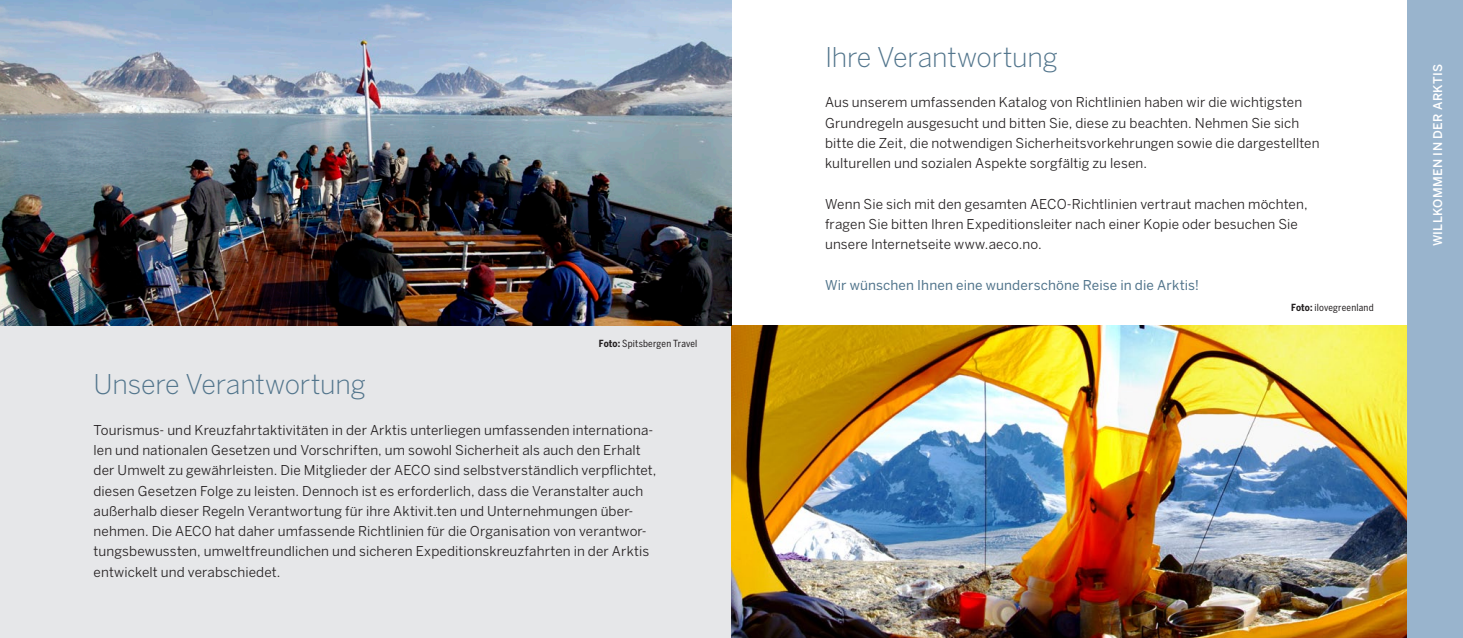
<style>
.page{position:relative;width:1463px;height:638px;background:#fff}
.page>*{position:absolute;margin:0;border:0;box-sizing:border-box;transform-origin:0 0}
.t1{font:300 27px "Benton Sans";letter-spacing:-.01em;color:#52758c}
.t2{font:13.5px/20.2px "Benton Sans";letter-spacing:.01em;color:#231f20}
.t3{font:13.5px "Benton Sans";letter-spacing:.01em;color:#52758c}
.t4{font:500 12px "Benton Sans";letter-spacing:.03em;color:#fff}
.t5{font:condensed 9.75px "Benton Sans";letter-spacing:.02em;color:#231f20}
.s1{font-weight:700}
</style>
<div class="page">
<div style="left:0;top:0;width:731px;height:638px;background:#e6e7e9"></div>
<img style="left:731px;top:325px;width:676px;height:313px">
<div style="left:1407px;top:0;width:56px;height:638px;background:#99b4cd"></div>
<img style="left:0;top:0;width:731px;height:325px">
<p class="t5" style="left:599px;top:337px;width:100px"><span class="s1">Foto:</span> Spitsbergen Travel</p>
<h1 class="t1" style="left:94px;top:368px;width:274px">Unsere Verantwortung</h1>
<p class="t2" style="left:94px;top:419px;width:564px">Tourismus- und Kreuzfahrtaktivitäten in der Arktis unterliegen umfassenden internationa&shy;len und nationalen Gesetzen und Vorschriften, um sowohl Sicherheit als auch den Erhalt der Umwelt zu gewährleisten. Die Mitglieder der AECO sind selbstverständlich verpflichtet, diesen Gesetzen Folge zu leisten. Dennoch ist es erforderlich, dass die Veranstalter auch außerhalb dieser Regeln Verantwortung für ihre Aktivit.ten und Unternehmungen über&shy;nehmen. Die AECO hat daher umfassende Richtlinien für die Organisation von verantwor&shy;tungsbewussten, umweltfreundlichen und sicheren Expeditionskreuzfahrten in der Arktis entwickelt und verabschiedet.</p>
<h1 class="t1" style="left:825px;top:41px;width:234px">Ihre Verantwortung</h1>
<p class="t2" style="left:825px;top:92px;width:496px">Aus unserem umfassenden Katalog von Richtlinien haben wir die wichtigsten Grundregeln ausgesucht und bitten Sie, diese zu beachten. Nehmen Sie sich bitte die Zeit, die notwendigen Sicherheitsvorkehrungen sowie die dargestellten kulturellen und sozialen Aspekte sorgfältig zu lesen.</p>
<p class="t2" style="left:825px;top:193px;width:484px">Wenn Sie sich mit den gesamten AECO-Richtlinien vertraut machen möchten, fragen Sie bitten Ihren Expeditionsleiter nach einer Kopie oder besuchen Sie unsere Internetseite www.aeco.no.</p>
<p class="t3" style="left:825px;top:277px;width:376px">Wir wünschen Ihnen eine wunderschöne Reise in die Arktis!</p>
<p class="t5" style="left:1291px;top:302px;width:84px"><span class="s1">Foto:</span> ilovegreenland</p>
<p class="t4" style="left:1430px;top:246px;width:184px;rotate:-90deg">willkommen in der arktis</p>
</div>
